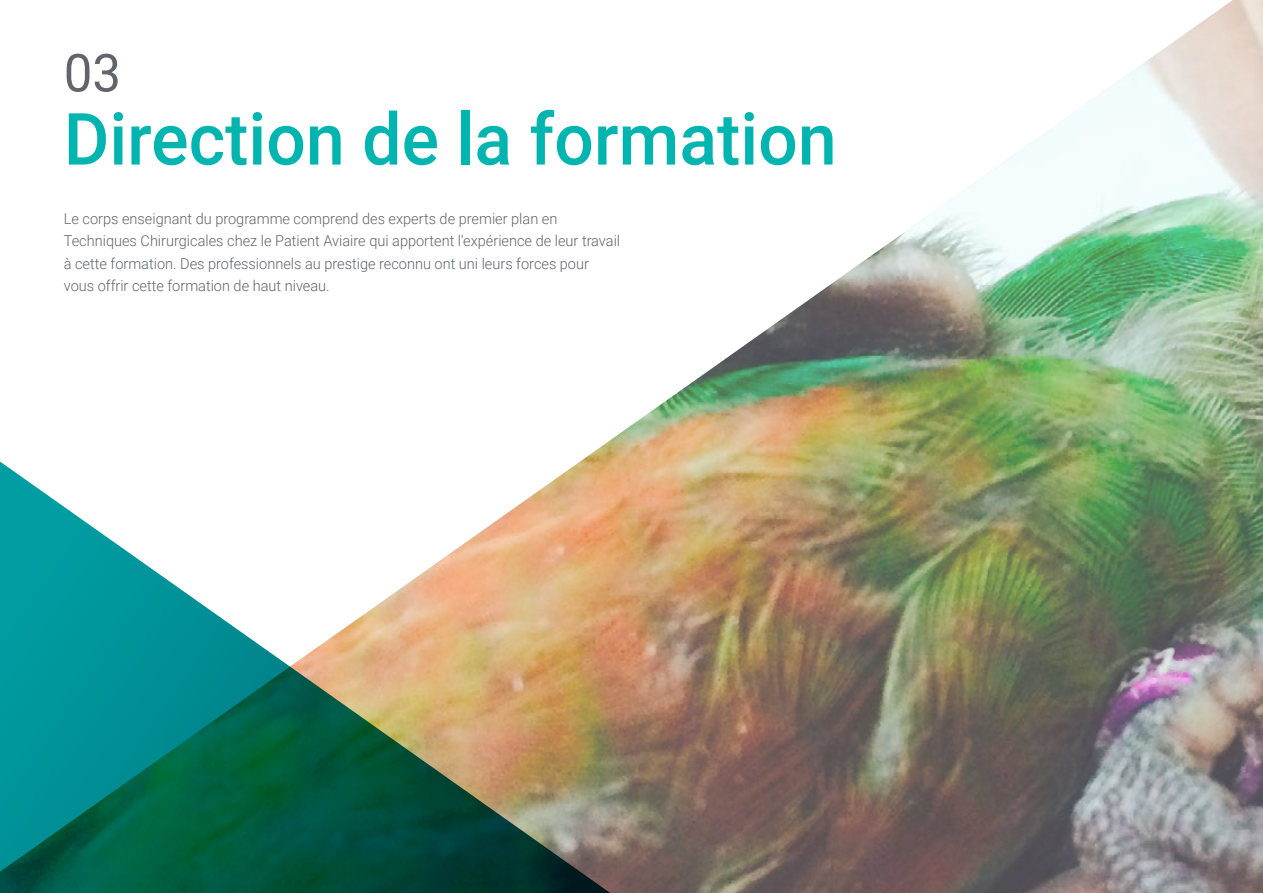
<style>
.page{position:relative;width:1263px;height:893px;background:#fff}
.page>*{position:absolute;margin:0;border:0;box-sizing:border-box;transform-origin:0 0}
.t1{font:500 72px "Roboto";color:#00b4b0}
.t2{font:52.5px "Roboto";color:#61646a}
.t3{font:300 15px/22.5px "Roboto";color:#61646a}
</style>
<div class="page">
<img style="left:602px;top:0;width:661px;height:893px">
<svg style="left:0;top:446px;width:640px;height:447px"></svg>
<h2 class="t2" style="left:64px;top:36px;width:59px">03</h2>
<h1 class="t1" style="left:64px;top:89px;width:774px">Direction de la formation</h1>
<p class="t3" style="left:64px;top:207px;width:558px">Le corps enseignant du programme comprend des experts de premier plan en Techniques Chirurgicales chez le Patient Aviaire qui apportent l'expérience de leur travail à cette formation. Des professionnels au prestige reconnu ont uni leurs forces pour vous offrir cette formation de haut niveau.</p>
</div>
